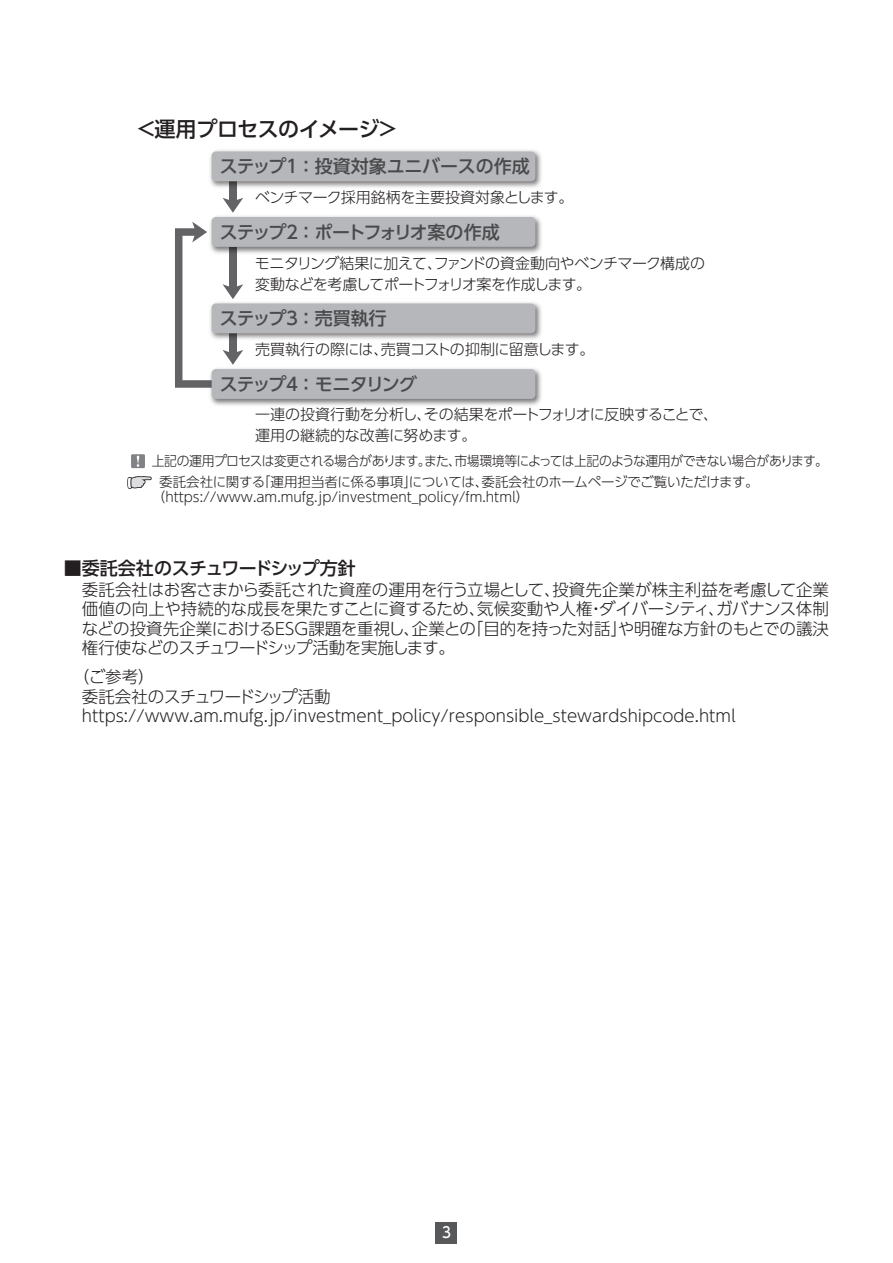
<style>
.page{position:relative;width:893px;height:1263px;background:#fff}
.page>*{position:absolute;margin:0;border:0;box-sizing:border-box;transform-origin:0 0}
.t1{font:500 21px "UD Shin Go Pro";letter-spacing:-.025em;color:#231f20}
.t2{font:500 18px "UD Shin Go Pro";letter-spacing:-.105em;color:#494a4b}
.t3{font:500 18px "UD Shin Go Pro";letter-spacing:-.01em;color:#494a4b}
.t4{font:500 18px "UD Shin Go Pro";letter-spacing:-.03em;color:#231f20}
.t5{font:500 18px "UD Shin Go Pro";letter-spacing:-.045em;color:#494a4b}
.t6{font:300 16.5px/19.5px "UD Shin Go Pro";color:#231f20;text-align:justify}
.t7{font:300 15px/21px "UD Shin Go Pro";letter-spacing:-.03em;color:#231f20}
.t8{font:500 15px "UD Shin Go Pro";color:#fff;scale:.9 1}
.t9{font:300 13.5px/21px "UD Shin Go Pro";letter-spacing:-.025em;color:#231f20;scale:.95 1}
.t10{font:300 13.5px "UD Shin Go Pro";color:#231f20}
</style>
<div class="page">
<div style="left:436px;top:1222px;width:21px;height:21px;background:#57585a"></div>
<div style="left:229px;top:181px;width:8px;height:21px;background:#636366"></div>
<svg style="left:223px;top:198px;width:20px;height:14px"></svg>
<svg style="left:175px;top:222px;width:68px;height:166px"></svg>
<img style="left:210px;top:150px;width:332px;height:38px">
<div style="left:212px;top:152px;width:323px;height:29px;background:#b6b7bb;border-radius:4px"></div>
<img style="left:207px;top:212px;width:335px;height:44px">
<div style="left:212px;top:217px;width:323px;height:30px;background:#b6b7bb;border-radius:4px"></div>
<img style="left:207px;top:299px;width:335px;height:44px">
<div style="left:212px;top:303px;width:323px;height:30px;background:#b6b7bb;border-radius:4px"></div>
<img style="left:207px;top:364px;width:335px;height:42px">
<div style="left:212px;top:369px;width:323px;height:30px;background:#b6b7bb;border-radius:4px"></div>
<div style="left:131px;top:454px;width:14px;height:14px;background:#808285"></div>
<svg style="left:137px;top:456px;width:2px;height:11px"></svg>
<svg style="left:127px;top:476px;width:25px;height:13px"></svg>
<p class="t1" style="left:136px;top:112px;width:265px">＜運用プロセスのイメージ＞</p>
<p class="t3" style="left:220px;top:152px;width:312px">ステップ１ ：投資対象ユニバースの作成</p>
<p class="t7" style="left:255px;top:187px;width:320px">ベンチマーク採用銘柄を主要投資対象とします。</p>
<p class="t2" style="left:220px;top:217px;width:281px">ステップ２ ：ポートフォリオ案の作成</p>
<p class="t7" style="left:255px;top:252px;width:452px">モニタリング結果に加えて、ファンドの資金動向やベンチマーク構成の変動などを考慮してポートフォリオ案を作成します。</p>
<p class="t5" style="left:220px;top:304px;width:169px">ステップ３ ：売買執行</p>
<p class="t7" style="left:255px;top:338px;width:341px">売買執行の際には、売買コストの抑制に留意します。</p>
<p class="t2" style="left:220px;top:369px;width:199px">ステップ４ ：モニタリング</p>
<p class="t7" style="left:255px;top:404px;width:465px">一連の投資行動を分析し、その結果をポートフォリオに反映することで、運用の継続的な改善に努めます。</p>
<p class="t9" style="left:159px;top:450px;width:706px;text-indent:-8px">上記の運用プロセスは変更される場合があります。また、市場環境等によっては上記のような運用ができない場合があります。委託会社に関する「運用担当者に係る事項」については、委託会社のホームページでご覧いただけます。</p>
<p class="t10" style="left:152px;top:486px;width:379px">（https://www.am.mufg.jp/investment_policy/fm.html）</p>
<p class="t4" style="left:64px;top:554px;width:293px">■委託会社のスチュワードシップ方針</p>
<p class="t6" style="left:82px;top:579px;width:749px">委託会社はお客さまから委託された資産の運用を行う立場として、投資先企業が株主利益を考慮して企業価値の向上や持続的な成長を果たすことに資するため、気候変動や人権・ダイバーシティ、ガバナンス体制などの投資先企業におけるESG課題を重視し、企業との「目的を持った対話」や明確な方針のもとでの議決権行使などのスチュワードシップ活動を実施します。</p>
<p class="t6" style="left:82px;top:667px;width:655px;text-align:left;text-indent:-9px">（ご参考）<br>委託会社のスチュワードシップ活動https://www.am.mufg.jp/investment_policy/responsible_stewardshipcode.html</p>
<p class="t8" style="left:442px;top:1220px;width:11px">3</p>
</div>
